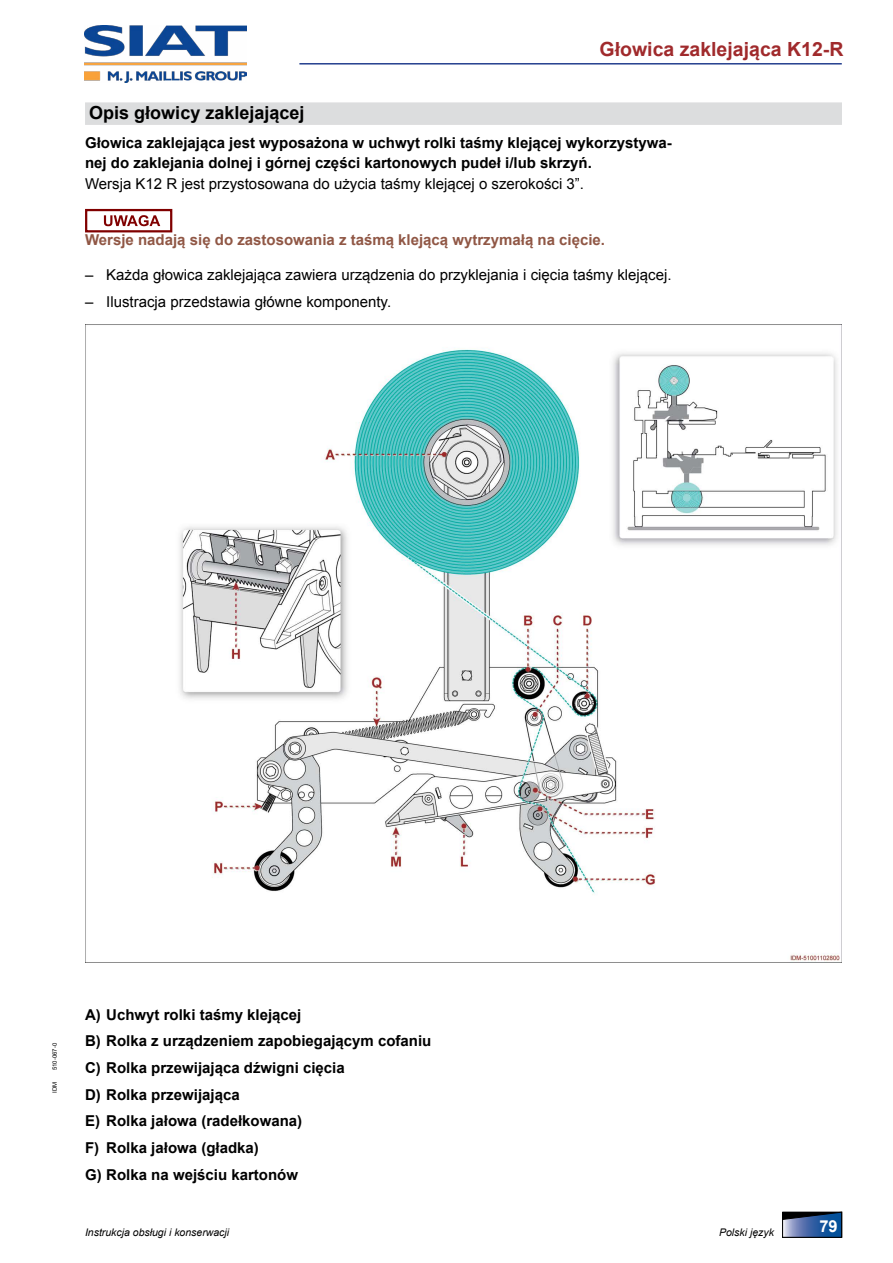
<style>
.page{position:relative;width:893px;height:1263px;background:#fff}
.page>*{position:absolute;margin:0;border:0;box-sizing:border-box;transform-origin:0 0}
.capitolo_pagina{font:700 19.5px "Arial";color:#a02a2c}
.titolo{font:700 18px "Arial";color:#000}
.t1{font:700 16.5px "Arial";color:#fff}
.normale{font:700 15px/20.2px "Arial";color:#000}
.normale-2{font:15px "Arial";color:#000}
.notadirimando{font:700 15px "Arial";color:#905745}
.t2{font:italic 10.5px "Arial";color:#000}
.t3{font:6px "Arial";color:#000}
</style>
<div class="page">
<svg style="left:782px;top:1212px;width:60px;height:25px"></svg>
<img style="left:85px;top:26px;width:161px;height:56px">
<hr style="left:299px;top:63px;width:543px;height:2px;background:#25408f">
<div style="left:85px;top:102px;width:757px;height:23px;background:#dcddde"></div>
<div style="left:85px;top:209px;width:87px;height:23px;border:2px solid #800000"></div>
<svg style="left:104px;top:215px;width:56px;height:11px"></svg>
<img style="left:85px;top:325px;width:757px;height:638px">
<p class="capitolo_pagina" style="left:600px;top:36px;width:245px">Głowica zaklejająca K12-R</p>
<p class="titolo" style="left:89px;top:101px;width:217px">Opis głowicy zaklejającej</p>
<p class="normale" style="left:85px;top:133px;width:588px">Głowica zaklejająca jest wyposażona w uchwyt rolki taśmy klejącej wykorzystywa&shy;nej do zaklejania dolnej i górnej części kartonowych pudeł i/lub skrzyń.</p>
<p class="normale-2" style="left:85px;top:174px;width:501px">Wersja K12 R jest przystosowana do użycia taśmy klejącej o szerokości 3”.</p>
<p class="notadirimando" style="left:85px;top:230px;width:521px">Wersje nadają się do zastosowania z taśmą klejącą wytrzymałą na cięcie.</p>
<p class="normale-2" style="left:85px;top:265px;width:588px">– Każda głowica zaklejająca zawiera urządzenia do przyklejania i cięcia taśmy klejącej.</p>
<p class="normale-2" style="left:85px;top:292px;width:308px">– Ilustracja przedstawia główne komponenty.</p>
<p class="t3" style="left:51px;top:1070px;width:29px;rotate:-90deg">510-067-0</p>
<p class="t3" style="left:51px;top:1093px;width:12px;rotate:-90deg">IDM</p>
<p class="normale" style="left:85px;top:1005px;width:218px">A) Uchwyt rolki taśmy klejącej</p>
<p class="normale" style="left:85px;top:1031px;width:348px">B) Rolka z urządzeniem zapobiegającym cofaniu</p>
<p class="normale" style="left:85px;top:1058px;width:261px">C) Rolka przewijająca dźwigni cięcia</p>
<p class="normale" style="left:85px;top:1085px;width:156px">D) Rolka przewijająca</p>
<p class="normale" style="left:85px;top:1111px;width:219px">E) Rolka jałowa (radełkowana)</p>
<p class="normale" style="left:85px;top:1138px;width:175px">F) Rolka jałowa (gładka)</p>
<p class="normale" style="left:85px;top:1165px;width:214px">G) Rolka na wejściu kartonów</p>
<p class="t2" style="left:85px;top:1225px;width:146px">Instrukcja obsługi i konserwacji</p>
<p class="t2" style="left:719px;top:1225px;width:56px">Polski język</p>
<p class="t1" style="left:819px;top:1216px;width:20px">79</p>
</div>
